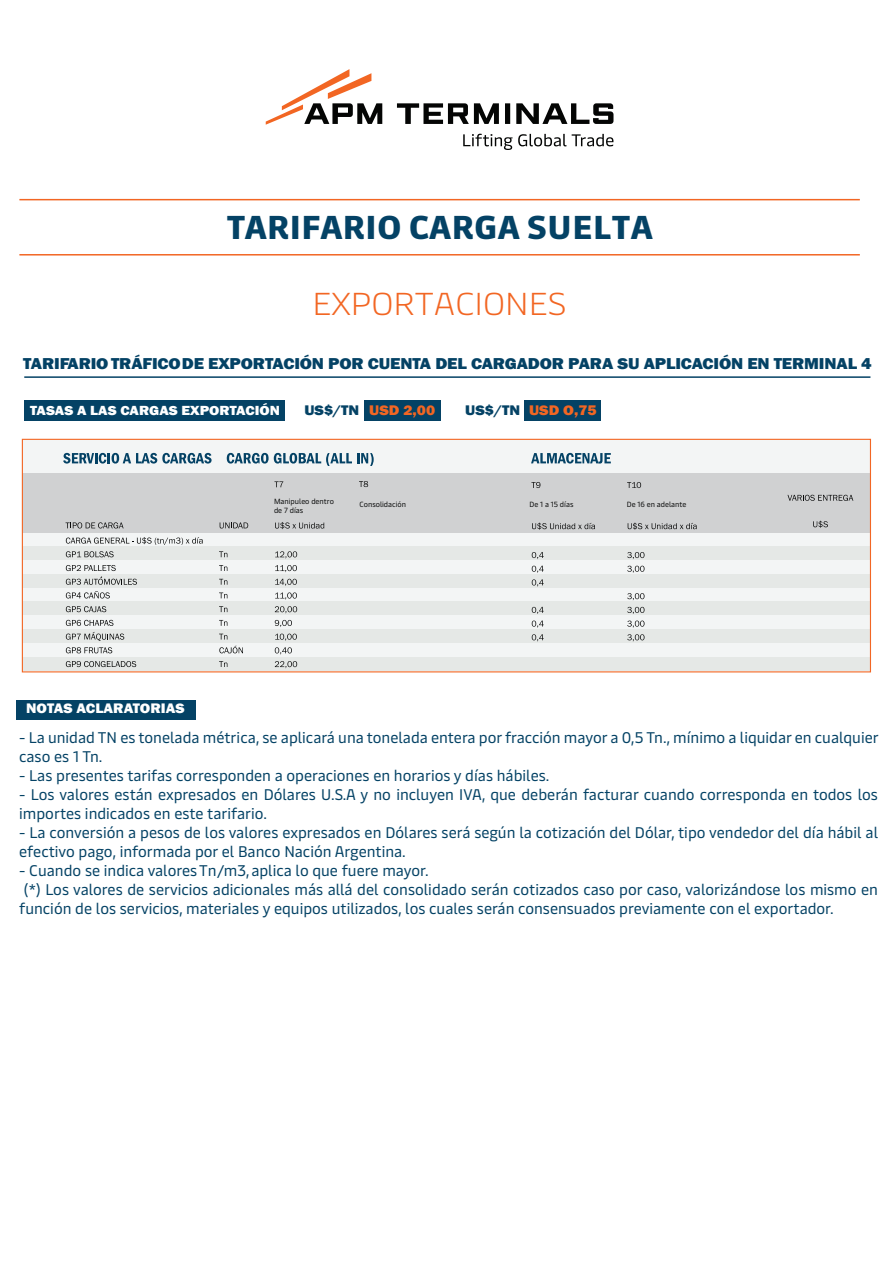
<style>
.page{position:relative;width:893px;height:1263px;background:#fff}
.page>*{position:absolute;margin:0;border:0;box-sizing:border-box;transform-origin:0 0}
.t1{font:700 31.5px "Sanuk";color:#044265;scale:1.09 1}
.t2{font:300 31.5px "Maersk Text Office";color:#f26623;scale:1.09 1}
.t3{font:800 16.2px "Franklin Gothic";letter-spacing:-.01em;color:#044265;scale:1.09 1}
.t4{font:15.45px/18.9px "Maersk Text";color:#044265}
.t5{font:800 14.25px "Franklin Gothic";color:#f26623;scale:1.09 1}
.t6{font:800 14.25px "Franklin Gothic";color:#fff;scale:1.07 1}
.t7{font:800 13.5px "Franklin Gothic";color:#fff;scale:1.09 1}
.t8{font:7.5px/9px "Maersk Text";color:#0a0b0b}
.s1{color:#044265}
</style>
<div class="page">
<div style="left:24px;top:400px;width:261px;height:20px;background:#044265"></div>
<div style="left:364px;top:400px;width:77px;height:20px;background:#044265"></div>
<div style="left:524px;top:400px;width:76px;height:20px;background:#044265"></div>
<hr style="left:24px;top:376px;width:846px;height:2px;background:#044265">
<div style="left:22px;top:440px;width:848px;height:33px;background:#f3f5f5"></div>
<div style="left:22px;top:473px;width:848px;height:59px;background:#d0d1d2"></div>
<div style="left:22px;top:533px;width:848px;height:14px;background:#f3f5f5"></div>
<div style="left:22px;top:547px;width:848px;height:13px;background:#e5e8e6"></div>
<div style="left:22px;top:560px;width:848px;height:14px;background:#f3f5f5"></div>
<div style="left:22px;top:574px;width:848px;height:14px;background:#e5e8e6"></div>
<div style="left:22px;top:588px;width:848px;height:14px;background:#f3f5f5"></div>
<div style="left:22px;top:602px;width:848px;height:13px;background:#e5e8e6"></div>
<div style="left:22px;top:615px;width:848px;height:14px;background:#f3f5f5"></div>
<div style="left:22px;top:629px;width:848px;height:14px;background:#e5e8e6"></div>
<div style="left:22px;top:643px;width:848px;height:14px;background:#f3f5f5"></div>
<div style="left:22px;top:657px;width:848px;height:13px;background:#e5e8e6"></div>
<svg style="left:66px;top:522px;width:58px;height:6px"></svg>
<svg style="left:66px;top:537px;width:137px;height:8px"></svg>
<svg style="left:66px;top:551px;width:48px;height:6px"></svg>
<svg style="left:66px;top:591px;width:44px;height:7px"></svg>
<svg style="left:66px;top:606px;width:40px;height:6px"></svg>
<svg style="left:66px;top:620px;width:47px;height:6px"></svg>
<svg style="left:66px;top:632px;width:58px;height:9px"></svg>
<svg style="left:66px;top:647px;width:46px;height:6px"></svg>
<svg style="left:66px;top:661px;width:70px;height:6px"></svg>
<svg style="left:220px;top:522px;width:28px;height:6px"></svg>
<svg style="left:219px;top:551px;width:8px;height:6px"></svg>
<svg style="left:219px;top:565px;width:8px;height:6px"></svg>
<svg style="left:219px;top:579px;width:8px;height:6px"></svg>
<svg style="left:219px;top:592px;width:8px;height:6px"></svg>
<svg style="left:219px;top:606px;width:8px;height:6px"></svg>
<svg style="left:219px;top:620px;width:8px;height:6px"></svg>
<svg style="left:219px;top:634px;width:8px;height:5px"></svg>
<svg style="left:219px;top:645px;width:24px;height:8px"></svg>
<svg style="left:219px;top:661px;width:8px;height:6px"></svg>
<svg style="left:274px;top:481px;width:9px;height:6px"></svg>
<svg style="left:275px;top:522px;width:49px;height:7px"></svg>
<svg style="left:275px;top:551px;width:22px;height:7px"></svg>
<svg style="left:275px;top:565px;width:22px;height:7px"></svg>
<svg style="left:275px;top:579px;width:22px;height:7px"></svg>
<svg style="left:275px;top:592px;width:22px;height:8px"></svg>
<svg style="left:275px;top:606px;width:22px;height:7px"></svg>
<svg style="left:275px;top:620px;width:17px;height:7px"></svg>
<svg style="left:275px;top:634px;width:22px;height:7px"></svg>
<svg style="left:275px;top:647px;width:17px;height:7px"></svg>
<svg style="left:275px;top:661px;width:22px;height:7px"></svg>
<svg style="left:359px;top:481px;width:9px;height:6px"></svg>
<svg style="left:531px;top:482px;width:9px;height:6px"></svg>
<svg style="left:532px;top:523px;width:63px;height:7px"></svg>
<svg style="left:532px;top:552px;width:12px;height:7px"></svg>
<svg style="left:532px;top:566px;width:12px;height:7px"></svg>
<svg style="left:532px;top:579px;width:12px;height:7px"></svg>
<svg style="left:532px;top:607px;width:12px;height:7px"></svg>
<svg style="left:532px;top:620px;width:12px;height:8px"></svg>
<svg style="left:532px;top:634px;width:12px;height:7px"></svg>
<svg style="left:627px;top:482px;width:14px;height:6px"></svg>
<svg style="left:628px;top:523px;width:69px;height:7px"></svg>
<svg style="left:627px;top:552px;width:17px;height:7px"></svg>
<svg style="left:627px;top:566px;width:17px;height:7px"></svg>
<svg style="left:627px;top:593px;width:17px;height:7px"></svg>
<svg style="left:627px;top:607px;width:17px;height:7px"></svg>
<svg style="left:627px;top:620px;width:17px;height:8px"></svg>
<svg style="left:627px;top:634px;width:17px;height:7px"></svg>
<svg style="left:787px;top:495px;width:66px;height:6px"></svg>
<svg style="left:813px;top:521px;width:15px;height:7px"></svg>
<svg style="left:63px;top:453px;width:149px;height:11px"></svg>
<svg style="left:227px;top:453px;width:147px;height:13px"></svg>
<svg style="left:531px;top:453px;width:80px;height:11px"></svg>
<div style="left:17px;top:700px;width:179px;height:20px;background:#044265"></div>
<div style="left:22px;top:439px;width:849px;height:233px;border:1px solid #f26624"></div>
<hr style="left:19px;top:199px;width:841px;height:1px;background:#f26624">
<hr style="left:19px;top:254px;width:841px;height:1px;background:#f26624">
<svg style="left:266px;top:69px;width:347px;height:56px"></svg>
<svg style="left:463px;top:134px;width:103px;height:16px"></svg>
<svg style="left:572px;top:134px;width:41px;height:12px"></svg>
<svg style="left:66px;top:565px;width:71px;height:20px"></svg>
<h1 class="t1" style="left:226px;top:208px;width:393px">TARIFARIO CARGA SUELTA</h1>
<h1 class="t2" style="left:312px;top:277px;width:235px">EXPORTACIONES</h1>
<p class="t3" style="left:23px;top:353px;width:780px">TARIFARIOTRÁFICODE EXPORTACIÓN POR CUENTA DEL CARGADOR PARA SU APLICACIÓN EN TERMINAL 4</p>
<p class="t7" style="left:30px;top:402px;width:231px">TASAS A LAS CARGAS EXPORTACIÓN</p>
<p class="t5" style="left:304px;top:401px;width:122px"><span class="s1">US$/TN</span> USD 2,00</p>
<p class="t5" style="left:465px;top:401px;width:122px"><span class="s1">US$/TN</span> USD O,75</p>
<p class="t8" style="left:274px;top:496px;width:62px">Manipuleo dentro de 7 días</p>
<p class="t8" style="left:360px;top:499px;width:48px">Consolidación</p>
<p class="t8" style="left:530px;top:499px;width:45px">De 1 a 15 días</p>
<p class="t8" style="left:627px;top:499px;width:61px">De 16 en adelante</p>
<p class="t6" style="left:26px;top:699px;width:150px">NOTAS ACLARATORIAS</p>
<p class="t4" style="left:19px;top:726px;width:861px">- La unidad TN es tonelada métrica, se aplicará una tonelada entera por fracción mayor a 0,5 Tn., mínimo a liquidar en cualquier caso es 1 Tn.</p>
<p class="t4" style="left:19px;top:764px;width:532px">- Las presentes tarifas corresponden a operaciones en horarios y días hábiles.</p>
<p class="t4" style="left:19px;top:783px;width:860px">- Los valores están expresados en Dólares U.S.A y no incluyen IVA, que deberán facturar cuando corresponda en todos los importes indicados en este tarifario.</p>
<p class="t4" style="left:19px;top:821px;width:860px">- La conversión a pesos de los valores expresados en Dólares será según la cotización del Dólar, tipo vendedor del día hábil al efectivo pago, informada por el Banco Nación Argentina.</p>
<p class="t4" style="left:19px;top:859px;width:860px">- Cuando se indica valoresTn/m3, aplica lo que fuere mayor.<br>(*) Los valores de servicios adicionales más allá del consolidado serán cotizados caso por caso, valorizándose los mismo en función de los servicios, materiales y equipos utilizados, los cuales serán consensuados previamente con el exportador.</p>
</div>
